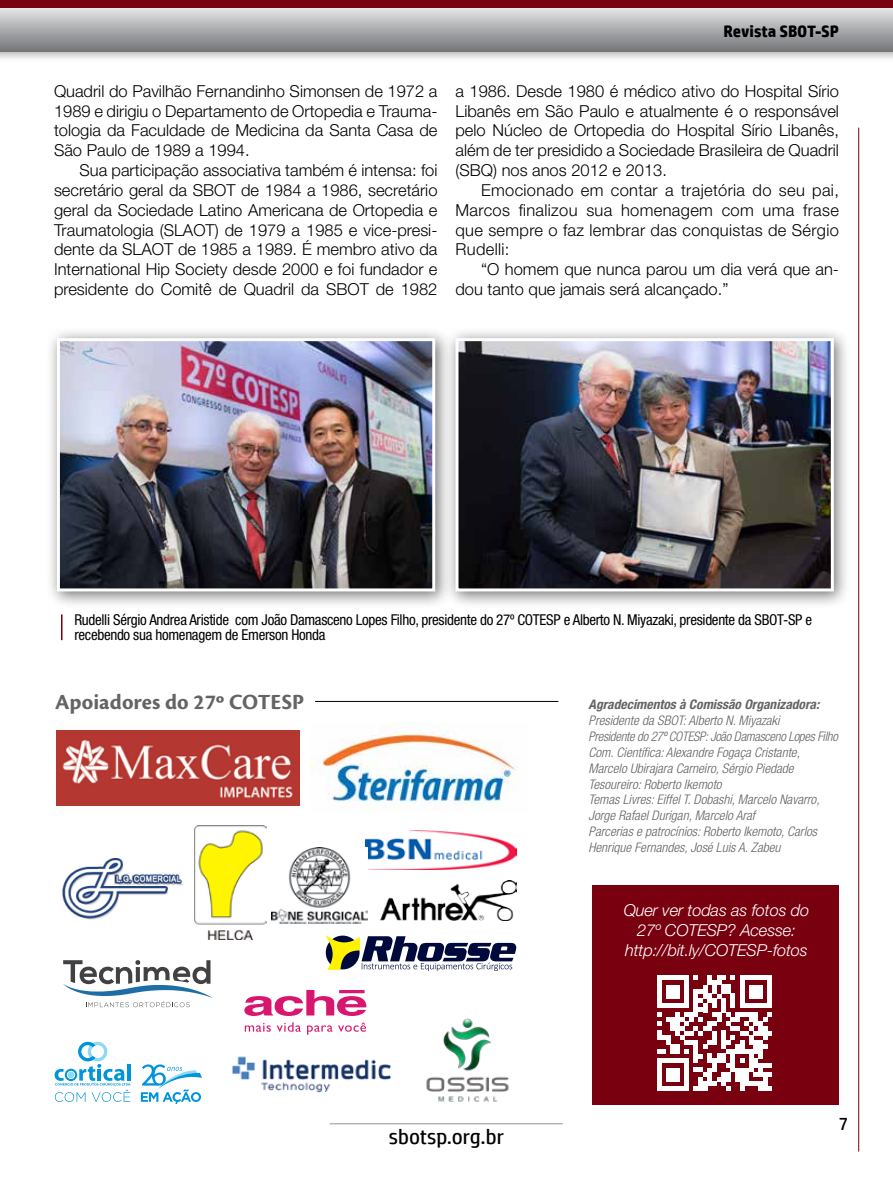
<style>
.page{position:relative;width:893px;height:1191px;background:#fff}
.page>*{position:absolute;margin:0;border:0;box-sizing:border-box;transform-origin:0 0}
.t1{font:700 22.5px "Cronos Pro";color:#636466}
.t2{font:21px "HP Simplified";color:#000}
.t3{font:18px "HP Simplified";color:#000}
.t4{font:300 16.5px/19.8px "Helvetica Neue LT Std";color:#000;text-align:justify}
.t5{font:italic 300 16.5px/19.8px "Helvetica Neue LT Std";letter-spacing:-.01em;color:#fff;text-align:center}
.t6{font:700 16.5px "HP Simplified";color:#000}
.t7{font:condensed 15px/15px "Helvetica Neue LT Std";letter-spacing:-.02em;color:#000}
.t8{font:italic 300 condensed 13.2px/15.9px "Helvetica Neue LT Std";color:#636466}
.t9{font:italic 700 condensed 13.2px "Helvetica Neue LT Std";color:#636466}
</style>
<div class="page">
<hr style="left:330px;top:1123px;width:233px;height:1px;background:#939598">
<div style="left:0;top:0;width:893px;height:63px;background:#000;opacity:.35"></div>
<svg style="left:0;top:8px;width:893px;height:43px;background:#abadaf"></svg>
<div style="left:0;top:0;width:893px;height:8px;background:#79000f"></div>
<hr style="left:858px;top:128px;width:1px;height:1023px;background:#79000f">
<div style="left:46px;top:327px;width:406px;height:282px;background:#000;opacity:.55"></div>
<img style="left:61px;top:342px;width:370px;height:245px">
<div style="left:57px;top:338px;width:378px;height:253px;border:3px solid #fff"></div>
<div style="left:444px;top:327px;width:407px;height:282px;background:#000;opacity:.55"></div>
<img style="left:459px;top:342px;width:371px;height:245px">
<div style="left:455px;top:338px;width:379px;height:253px;border:3px solid #fff"></div>
<div style="left:592px;top:884px;width:246px;height:220px;background:#79000f"></div>
<svg style="left:657px;top:975px;width:115px;height:115px"></svg>
<svg style="left:61px;top:614px;width:1px;height:26px"></svg>
<hr style="left:315px;top:701px;width:243px;height:1px;background:#000">
<img style="left:232px;top:1056px;width:159px;height:37px">
<img style="left:56px;top:730px;width:243px;height:75px">
<img style="left:310px;top:722px;width:208px;height:87px">
<img style="left:62px;top:858px;width:121px;height:61px">
<img style="left:194px;top:825px;width:73px;height:114px">
<img style="left:366px;top:830px;width:151px;height:39px">
<svg style="left:63px;top:960px;width:150px;height:47px"></svg>
<img style="left:380px;top:880px;width:136px;height:41px">
<img style="left:426px;top:1018px;width:83px;height:84px">
<img style="left:272px;top:847px;width:96px;height:76px">
<svg style="left:55px;top:1041px;width:76px;height:61px"></svg>
<svg style="left:141px;top:1064px;width:61px;height:40px"></svg>
<svg style="left:244px;top:990px;width:122px;height:26px"></svg>
<svg style="left:245px;top:1023px;width:26px;height:8px"></svg>
<svg style="left:277px;top:1022px;width:24px;height:9px"></svg>
<svg style="left:307px;top:1022px;width:59px;height:12px"></svg>
<svg style="left:325px;top:935px;width:191px;height:36px"></svg>
<p class="t6" style="left:723px;top:21px;width:117px">Revista SBOT-SP</p>
<p class="t4" style="left:54px;top:81px;width:385px">Quadril do Pavilhão Fernandinho Simonsen de 1972 a 1989 e dirigiu o Departamento de Ortopedia e Trauma&shy;tologia da Faculdade de Medicina da Santa Casa de São Paulo de 1989 a 1994.</p>
<p class="t4" style="left:54px;top:160px;width:385px;text-indent:26px">Sua participação associativa também é intensa: foi secretário geral da SBOT de 1984 a 1986, secretário geral da Sociedade Latino Americana de Ortopedia e Traumatologia (SLAOT) de 1979 a 1985 e vice-presi&shy;dente da SLAOT de 1985 a 1989. É membro ativo da International Hip Society desde 2000 e foi fundador e presidente do Comitê de Quadril da SBOT de 1982</p>
<p class="t4" style="left:455px;top:81px;width:385px">a 1986. Desde 1980 é médico ativo do Hospital Sírio Libanês em São Paulo e atualmente é o responsável pelo Núcleo de Ortopedia do Hospital Sírio Libanês, além de ter presidido a Sociedade Brasileira de Quadril (SBQ) nos anos 2012 e 2013.</p>
<p class="t4" style="left:455px;top:180px;width:385px;text-indent:26px">Emocionado em contar a trajetória do seu pai, Marcos finalizou sua homenagem com uma frase que sempre o faz lembrar das conquistas de Sérgio Rudelli:</p>
<p class="t4" style="left:455px;top:259px;width:385px;text-indent:26px">“O homem que nunca parou um dia verá que an&shy;dou tanto que jamais será alcançado.”</p>
<p class="t7" style="left:74px;top:612px;width:739px">Rudelli Sérgio Andrea Aristide com João Damasceno Lopes Filho, presidente do 27º COTESP e Alberto N. Miyazaki, presidente da SBOT-SP e recebendo sua homenagem de Emerson Honda</p>
<h1 class="t1" style="left:55px;top:689px;width:250px">Apoiadores do 27º COTESP</h1>
<p class="t2" style="left:389px;top:1125px;width:117px">sbotsp.org.br</p>
<p class="t9" style="left:588px;top:696px;width:232px">Agradecimentos à Comissão Organizadora:</p>
<p class="t8" style="left:588px;top:713px;width:251px">Presidente da SBOT: Alberto N. Miyazaki<br>Presidente do 27º COTESP: João Damasceno Lopes Filho Com. Científica: Alexandre Fogaça Cristante, Marcelo Ubirajara Carneiro, Sérgio Piedade Tesoureiro: Roberto Ikemoto<br>Temas Livres: Eiffel T. Dobashi, Marcelo Navarro, Jorge Rafael Durigan, Marcelo Araf<br>Parcerias e patrocínios: Roberto Ikemoto, Carlos Henrique Fernandes, José Luis A. Zabeu</p>
<p class="t5" style="left:624px;top:900px;width:187px">Quer ver todas as fotos do<br>27º COTESP? Acesse: http://bit.ly/COTESP-fotos</p>
<p class="t3" style="left:839px;top:1114px;width:11px">7</p>
</div>
